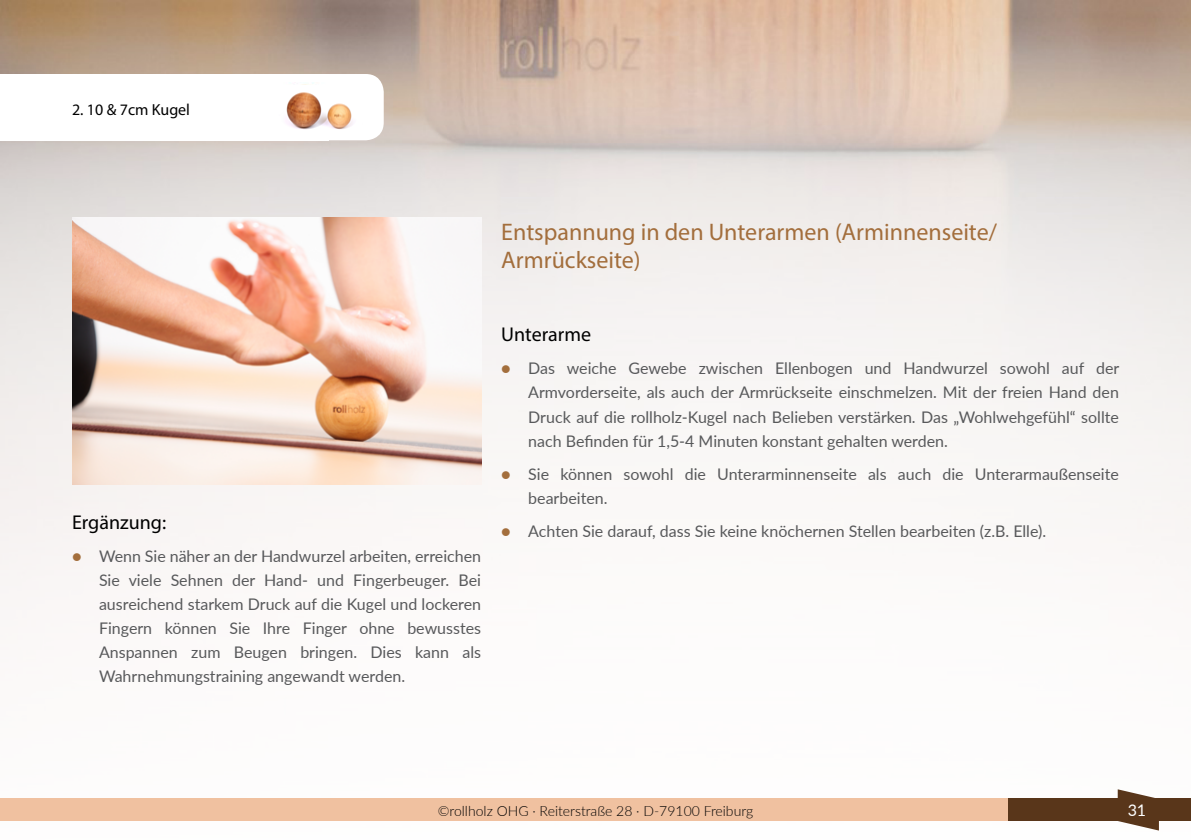
<style>
.page{position:relative;width:1191px;height:840px;background:#fff}
.page>*{position:absolute;margin:0;border:0;box-sizing:border-box;transform-origin:0 0}
.t1{font:24px/28.8px "Myriad Pro";color:#a36e3c}
.t2{font:20px "Myriad Pro";color:#000}
.t3{font:16px/24px "Lato";color:#58595b;text-align:justify}
.t4{font:16px "Myriad Pro";color:#000}
.t5{font:16px "Lato";color:#fff}
.t6{font:300 14px "Lato";color:#000}
.s1{color:#a36e3c}
</style>
<div class="page">
<img style="left:0;top:0;width:1191px;height:831px">
<div style="left:0;top:798px;width:1191px;height:22px;background:#f0c1a0"></div>
<svg style="left:1117px;top:788px;width:42px;height:42px"></svg>
<div style="left:1008px;top:798px;width:183px;height:22px;background:#59361a"></div>
<div style="left:0;top:74px;width:384px;height:66px;background:#fff;border-radius:18px"></div>
<img style="left:72px;top:217px;width:409px;height:267px">
<img style="left:286px;top:92px;width:67px;height:38px">
<p class="t4" style="left:72px;top:100px;width:120px">2. 10 &amp; 7cm Kugel</p>
<h1 class="t1" style="left:501px;top:216px;width:497px">Entspannung in den Unterarmen (Arminnenseite/<br>Armrückseite)</h1>
<p class="t2" style="left:72px;top:509px;width:96px">Ergänzung:</p>
<p class="t3" style="left:99px;top:543px;width:383px;text-indent:-27px"><span class="s1">●</span> Wenn Sie näher an der Handwurzel arbeiten, erreichen Sie viele Sehnen der Hand- und Fingerbeuger. Bei ausreichend starkem Druck auf die Kugel und lockeren Fingern können Sie Ihre Finger ohne bewusstes Anspannen zum Beugen bringen. Dies kann als Wahrnehmungstraining angewandt werden.</p>
<p class="t2" style="left:501px;top:322px;width:91px">Unterarme</p>
<p class="t3" style="left:528px;top:356px;width:592px;text-indent:-27px"><span class="s1">●</span> Das weiche Gewebe zwischen Ellenbogen und Handwurzel sowohl auf der Armvorderseite, als auch der Armrückseite einschmelzen. Mit der freien Hand den Druck auf die rollholz-Kugel nach Belieben verstärken. Das „Wohlwehgefühl“ sollte nach Befinden für 1,5-4 Minuten konstant gehalten werden.</p>
<p class="t3" style="left:528px;top:461px;width:592px;text-indent:-27px"><span class="s1">●</span> Sie können sowohl die Unterarminnenseite als auch die Unterarmaußenseite bearbeiten.</p>
<p class="t3" style="left:501px;top:518px;width:546px"><span class="s1">●</span> Achten Sie darauf, dass Sie keine knöchernen Stellen bearbeiten (z.B. Elle).</p>
<p class="t6" style="left:438px;top:800px;width:317px">©rollholz OHG · Reiterstraße 28 · D-79100 Freiburg</p>
<p class="t5" style="left:1127px;top:798px;width:20px">31</p>
</div>
